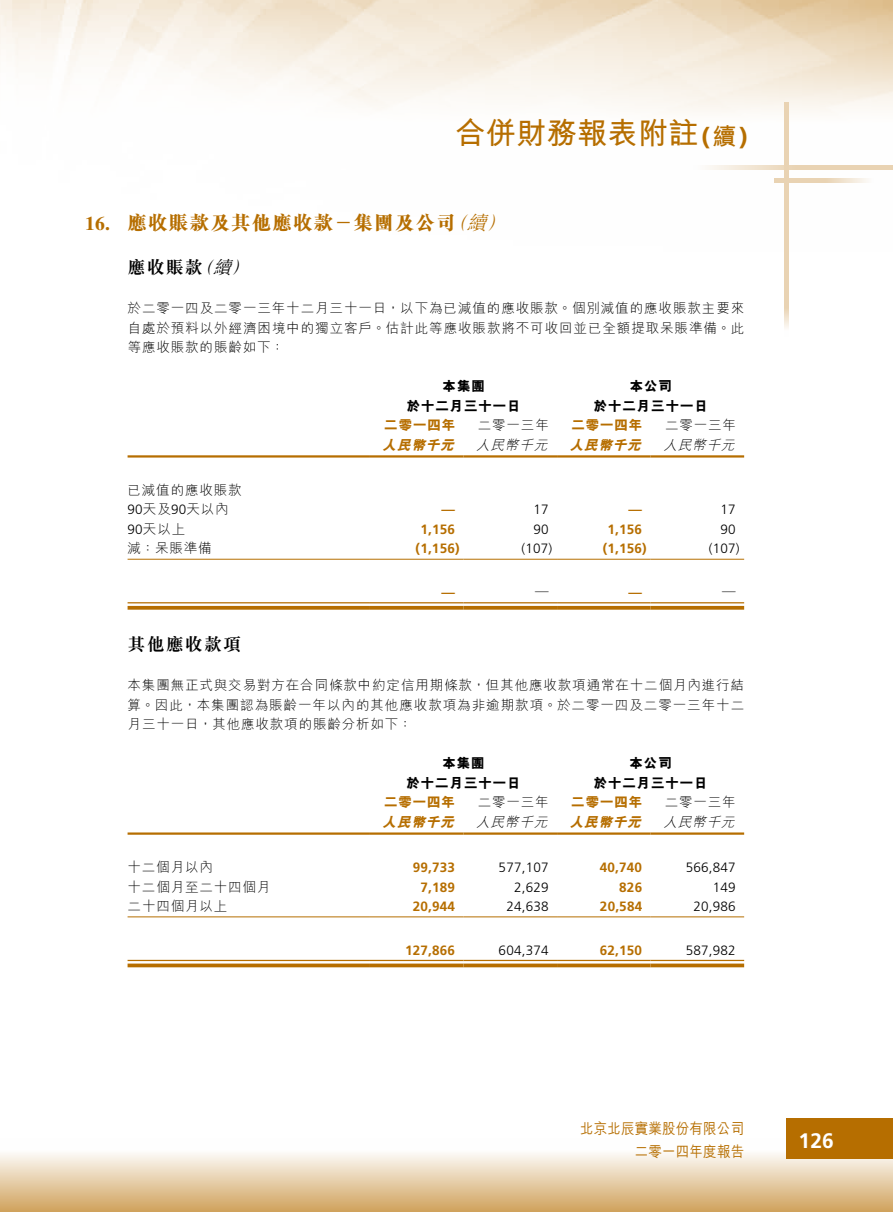
<style>
.page{position:relative;width:893px;height:1212px;background:#fff}
.page>*{position:absolute;margin:0;border:0;box-sizing:border-box;transform-origin:0 0}
.t1{font:700 30px "M Hei HK";letter-spacing:.015em;color:#b66e00}
.t2{font:700 24px "Frutiger LT Std";color:#b66e00}
.t3{font:700 21px "Frutiger LT Std";color:#fff}
.t4{font:800 19.5px "M Sung HK";letter-spacing:.06em;color:#b66e00}
.t5{font:italic 300 19.5px "M Sung HK";color:#b66e00}
.t6{font:700 19.5px "Times LT Std";color:#b66e00}
.t7{font:700 18px "M Sung HK";letter-spacing:.06em;color:#000}
.t8{font:italic 300 18px "M Sung HK";color:#000}
.t9{font:500 15px "M Hei HK";letter-spacing:.015em;color:#b66e00;scale:.9 1}
.t10{font:300 13.5px/19.5px "M Hei HK";letter-spacing:.065em;color:#000;text-align:justify}
.t11{font:700 13.5px "Frutiger LT Std";letter-spacing:.015em;color:#b66e00}
.t12{font:300 13.5px "Frutiger LT Std";letter-spacing:.015em;color:#000}
.t13{font:800 13.5px "M Hei HK";letter-spacing:.065em;color:#000}
.t14{font:800 13.5px "M Hei HK";letter-spacing:.065em;color:#b66e00}
.t15{font:italic 300 13.5px "M Hei HK";color:#000}
.t16{font:italic 800 13.5px "M Hei HK";color:#b66e00}
.s1{font-family:"M Hei HK"}
.s2{font-family:"Frutiger LT Std"}
</style>
<div class="page">
<div style="left:0;top:1138px;width:893px;height:74px;background:linear-gradient(to bottom,#fff,#d1a561)"></div>
<div style="left:787px;top:1118px;width:106px;height:41px;background:#b66e00"></div>
<svg style="left:698px;top:166px;width:195px;height:4px"></svg>
<svg style="left:774px;top:179px;width:98px;height:4px"></svg>
<div style="left:784px;top:102px;width:5px;height:235px;background:#e9d3b3"></div>
<hr style="left:0;top:1138px;width:1px;height:74px;background:#b66e00">
<hr style="left:128px;top:455px;width:242px;height:3px;background:#b66e00">
<hr style="left:370px;top:455px;width:93px;height:3px;background:#b66e00">
<hr style="left:463px;top:455px;width:94px;height:3px;background:#b66e00">
<hr style="left:557px;top:455px;width:94px;height:3px;background:#b66e00">
<hr style="left:651px;top:455px;width:93px;height:3px;background:#b66e00">
<hr style="left:128px;top:559px;width:242px;height:1px;background:#b66e00">
<hr style="left:370px;top:559px;width:93px;height:1px;background:#b66e00">
<hr style="left:463px;top:559px;width:94px;height:1px;background:#b66e00">
<hr style="left:557px;top:559px;width:94px;height:1px;background:#b66e00">
<hr style="left:651px;top:559px;width:93px;height:1px;background:#b66e00">
<hr style="left:128px;top:602px;width:242px;height:1px;background:#b66e00">
<svg style="left:128px;top:606px;width:242px;height:4px"></svg>
<hr style="left:370px;top:602px;width:93px;height:1px;background:#b66e00">
<svg style="left:370px;top:606px;width:93px;height:4px"></svg>
<hr style="left:463px;top:602px;width:94px;height:1px;background:#b66e00">
<svg style="left:463px;top:606px;width:94px;height:4px"></svg>
<hr style="left:557px;top:602px;width:94px;height:1px;background:#b66e00">
<svg style="left:557px;top:606px;width:94px;height:4px"></svg>
<hr style="left:651px;top:602px;width:93px;height:1px;background:#b66e00">
<svg style="left:651px;top:606px;width:93px;height:4px"></svg>
<hr style="left:128px;top:832px;width:242px;height:3px;background:#b66e00">
<hr style="left:370px;top:832px;width:93px;height:3px;background:#b66e00">
<hr style="left:463px;top:832px;width:94px;height:3px;background:#b66e00">
<hr style="left:557px;top:832px;width:94px;height:3px;background:#b66e00">
<hr style="left:651px;top:832px;width:93px;height:3px;background:#b66e00">
<hr style="left:128px;top:916px;width:242px;height:1px;background:#b66e00">
<hr style="left:370px;top:916px;width:93px;height:1px;background:#b66e00">
<hr style="left:463px;top:916px;width:94px;height:1px;background:#b66e00">
<hr style="left:557px;top:916px;width:94px;height:1px;background:#b66e00">
<hr style="left:651px;top:916px;width:93px;height:1px;background:#b66e00">
<hr style="left:128px;top:960px;width:242px;height:1px;background:#b66e00">
<svg style="left:128px;top:963px;width:242px;height:4px"></svg>
<hr style="left:370px;top:960px;width:93px;height:1px;background:#b66e00">
<svg style="left:370px;top:963px;width:93px;height:4px"></svg>
<hr style="left:463px;top:960px;width:94px;height:1px;background:#b66e00">
<svg style="left:463px;top:963px;width:94px;height:4px"></svg>
<hr style="left:557px;top:960px;width:94px;height:1px;background:#b66e00">
<svg style="left:557px;top:963px;width:94px;height:4px"></svg>
<hr style="left:651px;top:960px;width:93px;height:1px;background:#b66e00">
<svg style="left:651px;top:963px;width:93px;height:4px"></svg>
<h1 class="t1" style="left:455px;top:111px;width:244px">合併財務報表附註</h1>
<h2 class="t2" style="left:702px;top:122px;width:47px"><span class="s1">續</span>( (</h2>
<h3 class="t6" style="left:85px;top:212px;width:26px">16.</h3>
<h3 class="t4" style="left:128px;top:213px;width:330px">應收賬款及其他應收款－集團及公司</h3>
<h3 class="t5" style="left:467px;top:209px;width:28px">續</h3>
<h3 class="t5" style="left:447px;top:209px;width:28px">（</h3>
<h3 class="t5" style="left:486px;top:209px;width:28px">(</h3>
<h3 class="t8" style="left:213px;top:254px;width:26px">續</h3>
<h3 class="t7" style="left:128px;top:258px;width:77px">應收賬款</h3>
<p class="t10" style="left:128px;top:298px;width:618px">於二零一四及二零一三年十二月三十一日，以下為已減值的應收賬款。個別減值的應收賬款主要來自處於預料以外經濟困境中的獨立客戶。估計此等應收賬款將不可收回並已全額提取呆賬準備。此等應收賬款的賬齡如下：</p>
<p class="t13" style="left:630px;top:380px;width:44px">本公司</p>
<h3 class="t8" style="left:195px;top:254px;width:26px">（</h3>
<h3 class="t8" style="left:231px;top:254px;width:26px">(</h3>
<p class="t13" style="left:443px;top:380px;width:44px">本集團</p>
<p class="t13" style="left:407px;top:399px;width:116px">於十二月三十一日</p>
<p class="t13" style="left:594px;top:399px;width:116px">於十二月三十一日</p>
<p class="t14" style="left:384px;top:419px;width:72px">二零一四年</p>
<p class="t10" style="left:478px;top:415px;width:72px">二零一三年</p>
<p class="t14" style="left:571px;top:419px;width:72px">二零一四年</p>
<p class="t10" style="left:665px;top:415px;width:72px">二零一三年</p>
<p class="t16" style="left:383px;top:438px;width:76px">人民幣千元</p>
<p class="t15" style="left:476px;top:438px;width:76px">人民幣千元</p>
<p class="t16" style="left:570px;top:438px;width:76px">人民幣千元</p>
<p class="t15" style="left:663px;top:438px;width:76px">人民幣千元</p>
<p class="t10" style="left:128px;top:480px;width:116px">已減值的應收賬款</p>
<p class="t10" style="left:128px;top:499px;width:103px"><span class="s2">90</span>天及<span class="s2">90</span>天以內</p>
<p class="t11" style="left:441px;top:502px;width:15px">—</p>
<p class="t12" style="left:533px;top:502px;width:17px">17</p>
<p class="t11" style="left:629px;top:502px;width:15px">—</p>
<p class="t12" style="left:720px;top:502px;width:17px">17</p>
<p class="t10" style="left:128px;top:519px;width:59px"><span class="s2">90</span>天以上</p>
<p class="t11" style="left:420px;top:521px;width:36px">1,156</p>
<p class="t12" style="left:533px;top:521px;width:17px">90</p>
<p class="t11" style="left:608px;top:521px;width:36px">1,156</p>
<p class="t12" style="left:720px;top:521px;width:17px">90</p>
<p class="t10" style="left:128px;top:538px;width:85px">減：呆賬準備</p>
<p class="t11" style="left:416px;top:541px;width:45px">)1,156(</p>
<p class="t12" style="left:522px;top:541px;width:32px">)107(</p>
<p class="t11" style="left:603px;top:541px;width:45px">)1,156(</p>
<p class="t12" style="left:709px;top:541px;width:32px">)107(</p>
<p class="t11" style="left:441px;top:584px;width:15px">—</p>
<p class="t10" style="left:535px;top:582px;width:15px">—</p>
<p class="t11" style="left:629px;top:584px;width:15px">—</p>
<p class="t10" style="left:722px;top:582px;width:15px">—</p>
<h3 class="t7" style="left:128px;top:635px;width:115px">其他應收款項</h3>
<p class="t10" style="left:128px;top:675px;width:618px">本集團無正式與交易對方在合同條款中約定信用期條款，但其他應收款項通常在十二個月內進行結算。因此，本集團認為賬齡一年以內的其他應收款項為非逾期款項。於二零一四及二零一三年十二月三十一日，其他應收款項的賬齡分析如下：</p>
<p class="t13" style="left:630px;top:757px;width:44px">本公司</p>
<p class="t13" style="left:442px;top:757px;width:44px">本集團</p>
<p class="t13" style="left:407px;top:776px;width:116px">於十二月三十一日</p>
<p class="t13" style="left:594px;top:776px;width:116px">於十二月三十一日</p>
<p class="t14" style="left:384px;top:796px;width:72px">二零一四年</p>
<p class="t10" style="left:478px;top:792px;width:72px">二零一三年</p>
<p class="t14" style="left:571px;top:796px;width:72px">二零一四年</p>
<p class="t10" style="left:665px;top:792px;width:72px">二零一三年</p>
<p class="t16" style="left:383px;top:815px;width:76px">人民幣千元</p>
<p class="t15" style="left:476px;top:815px;width:76px">人民幣千元</p>
<p class="t16" style="left:570px;top:815px;width:76px">人民幣千元</p>
<p class="t15" style="left:663px;top:815px;width:76px">人民幣千元</p>
<p class="t10" style="left:128px;top:857px;width:87px">十二個月以內</p>
<p class="t11" style="left:413px;top:859px;width:44px">99,733</p>
<p class="t12" style="left:499px;top:860px;width:51px">577,107</p>
<p class="t11" style="left:600px;top:859px;width:44px">40,740</p>
<p class="t12" style="left:686px;top:860px;width:51px">566,847</p>
<p class="t10" style="left:128px;top:876px;width:144px">十二個月至二十四個月</p>
<p class="t11" style="left:420px;top:879px;width:36px">7,189</p>
<p class="t12" style="left:514px;top:879px;width:36px">2,629</p>
<p class="t11" style="left:619px;top:879px;width:24px">826</p>
<p class="t12" style="left:713px;top:879px;width:24px">149</p>
<p class="t10" style="left:128px;top:896px;width:101px">二十四個月以上</p>
<p class="t11" style="left:413px;top:898px;width:44px">20,944</p>
<p class="t12" style="left:506px;top:899px;width:44px">24,638</p>
<p class="t11" style="left:600px;top:898px;width:44px">20,584</p>
<p class="t12" style="left:693px;top:899px;width:44px">20,986</p>
<p class="t11" style="left:405px;top:942px;width:51px">127,866</p>
<p class="t12" style="left:499px;top:942px;width:51px">604,374</p>
<p class="t11" style="left:600px;top:942px;width:44px">62,150</p>
<p class="t12" style="left:686px;top:942px;width:51px">587,982</p>
<p class="t9" style="left:580px;top:1118px;width:184px">北京北辰實業股份有限公司</p>
<p class="t9" style="left:635px;top:1140px;width:123px">二零一四年度報告</p>
<h3 class="t3" style="left:798px;top:1128px;width:37px">126</h3>
</div>
